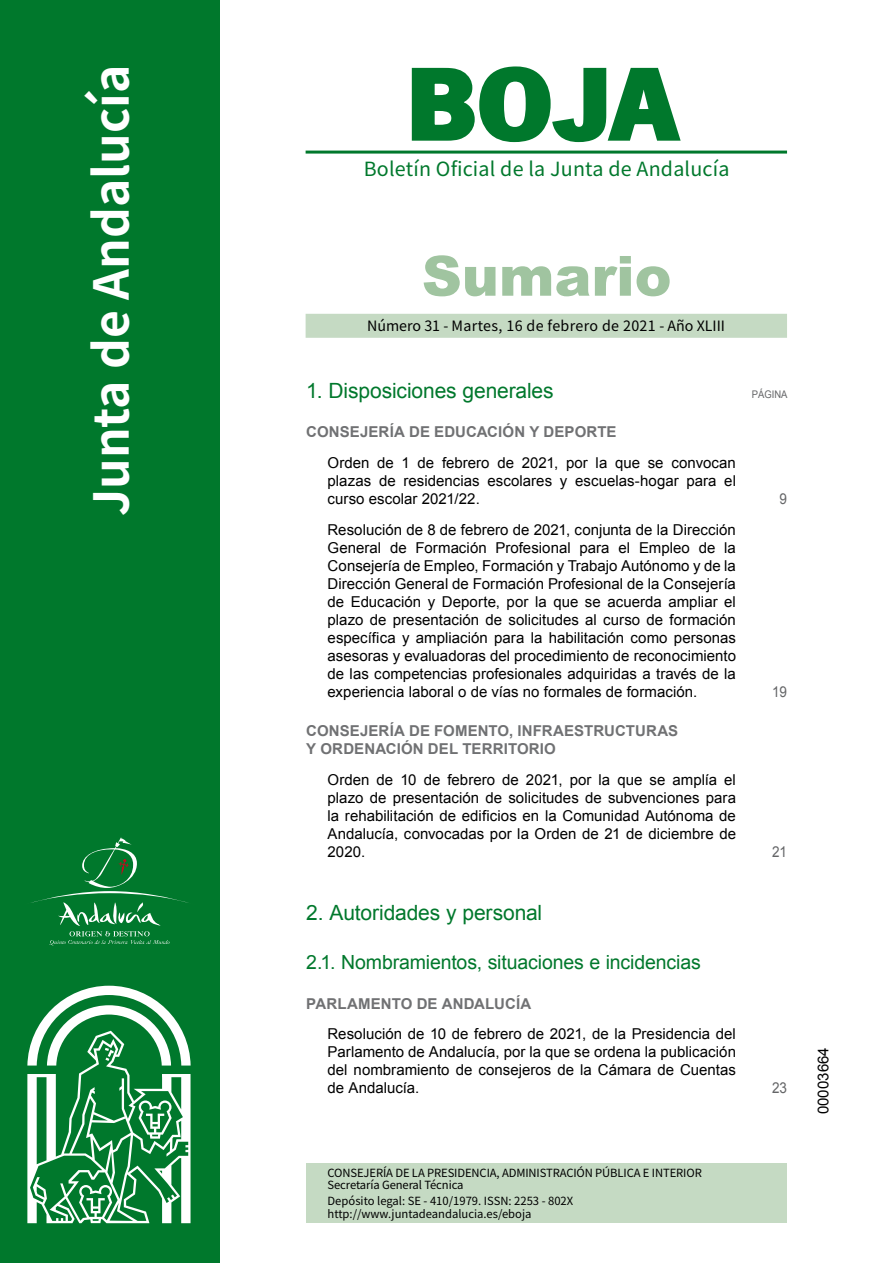
<style>
.page{position:relative;width:893px;height:1263px;background:#fff}
.page>*{position:absolute;margin:0;border:0;box-sizing:border-box;transform-origin:0 0}
.t1{font:700 105px "News Got T";color:#00782c;scale:1.14 1}
.t2{font:900 55.5px "Arial";color:#a0c4a0}
.t3{font:700 48px "Noto Sans HK";color:#fff}
.t4{font:21px "Arial";letter-spacing:-.005em;color:#00782c}
.t5{font:19.5px "Arial";letter-spacing:-.01em;color:#00782c}
.t6{font:19.5px "Noto Sans HK";letter-spacing:.01em;color:#00782c}
.t7{font:15px/18px "Arial";color:#000;text-align:justify}
.t8{font:700 15px/18px "Arial";letter-spacing:.01em;color:#707173}
.t9{font:15px "Arial";color:#646567;scale:.9 1}
.t10{font:14.25px "Noto Sans HK";letter-spacing:.015em;color:#000}
.t11{font:11.25px/12px "Noto Sans HK";letter-spacing:-.01em;color:#000}
.t12{font:10.5px "Arial";color:#646567;scale:.9 1}
</style>
<div class="page">
<hr style="left:305px;top:151px;width:482px;height:3px;background:#00782c">
<div style="left:305px;top:314px;width:482px;height:24px;background:#c5dac3"></div>
<div style="left:0;top:0;width:219px;height:1263px;background:#00782c"></div>
<svg style="left:411px;top:66px;width:270px;height:77px"></svg>
<svg style="left:31px;top:837px;width:158px;height:108px"></svg>
<div style="left:306px;top:1164px;width:481px;height:59px;background:#c5dac3"></div>
<svg style="left:27px;top:986px;width:164px;height:237px"></svg>
<h3 class="t3" style="left:84px;top:516px;width:453px;rotate:-90deg">Junta de Andalucía</h3>
<h1 class="t1" style="left:405px;top:42px;width:240px">BOJA</h1>
<h3 class="t6" style="left:364px;top:158px;width:367px">Boletín Oficial de la Junta de Andalucía</h3>
<h2 class="t2" style="left:422px;top:236px;width:251px">Sumario</h2>
<p class="t10" style="left:367px;top:318px;width:359px">Número 31 - Martes, 16 de febrero de 2021 - Año XLIII</p>
<h3 class="t4" style="left:306px;top:377px;width:249px">1. Disposiciones generales</h3>
<p class="t12" style="left:751px;top:388px;width:41px">PÁGINA</p>
<p class="t8" style="left:306px;top:424px;width:312px">CONSEJERÍA DE EDUCACIÓN Y DEPORTE</p>
<p class="t7" style="left:327px;top:454px;width:410px">Orden de 1 de febrero de 2021, por la que se convocan plazas de residencias escolares y escuelas-hogar para el curso escolar 2021/22.</p>
<p class="t9" style="left:779px;top:489px;width:10px">9</p>
<p class="t7" style="left:327px;top:521px;width:410px">Resolución de 8 de febrero de 2021, conjunta de la Dirección General de Formación Profesional para el Empleo de la Consejería de Empleo, Formación y Trabajo Autónomo y de la Dirección General de Formación Profesional de la Consejería de Educación y Deporte, por la que se acuerda ampliar el plazo de presentación de solicitudes al curso de formación específica y ampliación para la habilitación como personas asesoras y evaluadoras del procedimiento de reconocimiento de las competencias profesionales adquiridas a través de la experiencia laboral o de vías no formales de formación.</p>
<p class="t8" style="left:306px;top:722px;width:373px">CONSEJERÍA DE FOMENTO, INFRAESTRUCTURAS<br>Y ORDENACIÓN DEL TERRITORIO</p>
<p class="t7" style="left:327px;top:771px;width:410px">Orden de 10 de febrero de 2021, por la que se amplía el plazo de presentación de solicitudes de subvenciones para la rehabilitación de edificios en la Comunidad Autónoma de Andalucía, convocadas por la Orden de 21 de diciembre de 2020.</p>
<h3 class="t4" style="left:306px;top:899px;width:237px">2. Autoridades y personal</h3>
<h3 class="t5" style="left:306px;top:950px;width:396px">2.1. Nombramientos, situaciones e incidencias</h3>
<p class="t8" style="left:306px;top:995px;width:226px">PARLAMENTO DE ANDALUCÍA</p>
<p class="t7" style="left:327px;top:1025px;width:410px">Resolución de 10 de febrero de 2021, de la Presidencia del Parlamento de Andalucía, por la que se ordena la publicación del nombramiento de consejeros de la Cámara de Cuentas de Andalucía.</p>
<p class="t11" style="left:327px;top:1167px;width:376px">CONSEJERÍA DE LA PRESIDENCIA, ADMINISTRACIÓN PÚBLICA E INTERIOR<br>Secretaría General Técnica</p>
<p class="t11" style="left:327px;top:1194px;width:247px;line-height:13.5px">Depósito legal: SE - 410/1979. ISSN: 2253 - 802X http://www.juntadeandalucia.es/eboja</p>
<p class="t9" style="left:772px;top:682px;width:18px">19</p>
<p class="t9" style="left:772px;top:842px;width:18px">21</p>
<p class="t9" style="left:772px;top:1078px;width:18px">23</p>
<p class="t7" style="left:814px;top:1114px;width:68px;rotate:-90deg">00003664</p>
</div>
